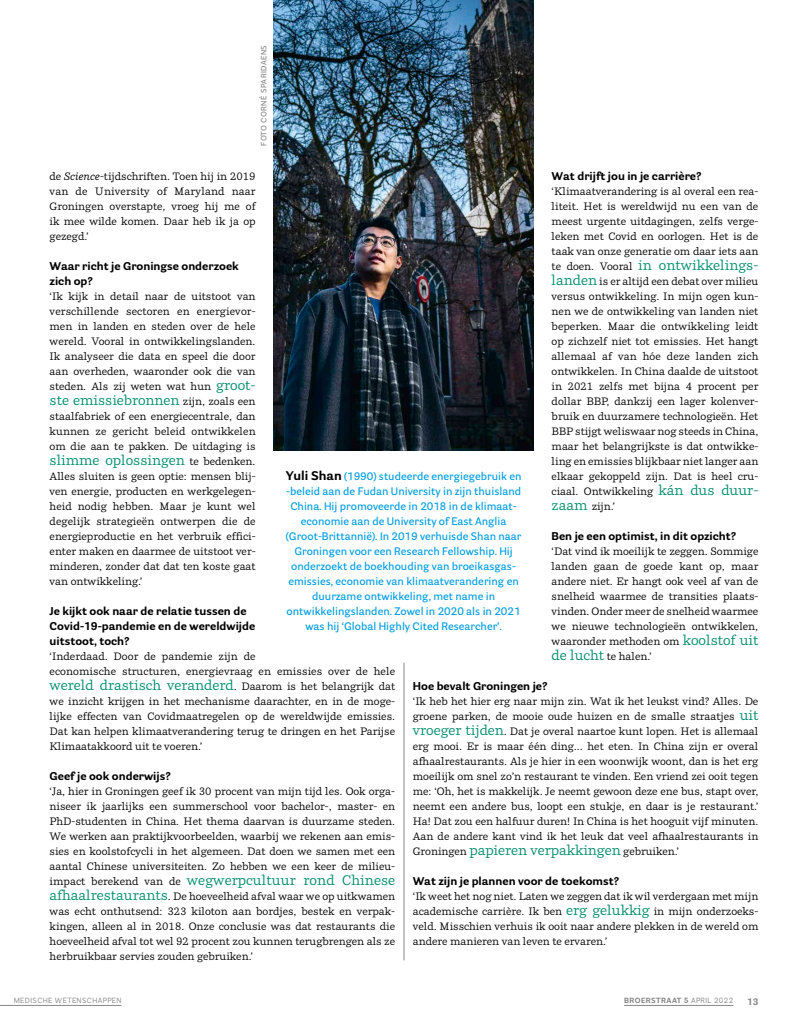
<style>
.page{position:relative;width:808px;height:1028px;background:#fff}
.page>*{position:absolute;margin:0;border:0;box-sizing:border-box;transform-origin:0 0}
.t1{font:13.75px "Parry";color:#008e6f}
.t2{font:700 11.25px/15px "Parry Grotesque";color:#000}
.t3{font:10.62px/15px "Parry";color:#000;text-align:justify}
.t4{font:600 10.62px/15px "Parry Grotesque";color:#009ee3;text-align:center}
.t5{font:700 9.38px "Parry Grotesque";color:#878585}
.t6{font:700 7.5px "Parry Grotesque";letter-spacing:.06em;color:#878585}
.t7{font:7.5px "Parry Grotesque";letter-spacing:.06em;color:#878585}
.t8{font:600 7.5px "Parry Grotesque";letter-spacing:.06em;color:#878585}
.s1{font-size:10.62px;color:#000}
.s2{font-size:13.75px;color:#008e6f}
.s3{font-style:italic}
.s4{font-weight:700;font-size:12.5px;color:#000}
.s5{font-weight:400}
</style>
<div class="page">
<hr style="left:624px;top:1005px;width:109px;height:1px;background:#878585">
<hr style="left:0;top:1005px;width:122px;height:1px;background:#878585">
<hr style="left:404px;top:662px;width:1px;height:298px;background:#878585">
<img style="left:273px;top:0;width:261px;height:450px">
<p class="t8" style="left:259px;top:146px;width:102px;rotate:-90deg">FOTO CORNÉ SPARIDAENS</p>
<p class="t2" style="left:552px;top:168px;width:151px">Wat drijft jou in je carrière?</p>
<p class="t3" style="left:552px;top:184px;width:208px">‘Klimaatverandering is al overal een rea&shy;liteit. Het is wereldwijd nu een van de meest urgente uitdagingen, zelfs verge&shy;leken met Covid en oorlogen. Het is de taak van onze generatie om daar iets aan</p>
<p class="t1" style="left:552px;top:257px;width:208px"><span class="s1">te doen. Vooral</span> in ontwikkelings-</p>
<p class="t3" style="left:552px;top:274px;width:208px"><span class="s2">landen</span> is er altijd een debat over milieu versus ontwikkeling. In mijn ogen kun&shy;nen we de ontwikkeling van landen niet beperken. Maar die ontwikkeling leidt op zichzelf niet tot emissies. Het hangt allemaal af van hóe deze landen zich ontwikkelen. In China daalde de uitstoot in 2021 zelfs met bijna 4 procent per dollar BBP, dankzij een lager kolenver&shy;bruik en duurzamere technologieën. Het BBP stijgt weliswaar nog steeds in China, maar het belangrijkste is dat ontwikke&shy;ling en emissies blijkbaar niet langer aan elkaar gekoppeld zijn. Dat is heel cru&shy;ciaal. Ontwikkeling <span class="s2">kán dus duur&shy;zaam</span> zijn.’</p>
<p class="t2" style="left:552px;top:528px;width:186px">Ben je een optimist, in dit opzicht?</p>
<p class="t3" style="left:552px;top:544px;width:208px">‘Dat vind ik moeilijk te zeggen. Sommige landen gaan de goede kant op, maar andere niet. Er hangt ook veel af van de snelheid waarmee de transities plaats&shy;vinden. Onder meer de snelheid waarmee we nieuwe technologieën ontwikkelen, waaronder methoden om <span class="s2">koolstof uit de lucht</span> te halen.’</p>
<p class="t3" style="left:50px;top:169px;width:207px">de <span class="s3">Science</span>-tijdschriften. Toen hij in 2019 van de University of Maryland naar Groningen overstapte, vroeg hij me of ik mee wilde komen. Daar heb ik ja op gezegd.’</p>
<p class="t2" style="left:50px;top:258px;width:191px">Waar richt je Groningse onderzoek zich op?</p>
<p class="t3" style="left:50px;top:289px;width:207px">‘Ik kijk in detail naar de uitstoot van verschillende sectoren en energievor&shy;men in landen en steden over de hele wereld. Vooral in ontwikkelingslanden.<br>Ik analyseer die data en speel die door aan overheden, waaronder ook die van steden. Als zij weten wat hun <span class="s2">groot-</span></p>
<p class="t1" style="left:50px;top:392px;width:207px">ste emissiebronnen <span class="s1">zijn, zoals een</span></p>
<p class="t3" style="left:50px;top:409px;width:208px">staalfabriek of een energiecentrale, dan kunnen ze gericht beleid ontwikkelen om die aan te pakken. De uitdaging is</p>
<p class="t1" style="left:50px;top:452px;width:207px">slimme oplossingen <span class="s1">te bedenken.</span></p>
<p class="t3" style="left:50px;top:469px;width:207px">Alles sluiten is geen optie: mensen blij&shy;ven energie, producten en werkgelegen&shy;heid nodig hebben. Maar je kunt wel degelijk strategieën ontwerpen die de energieproductie en het verbruik effici&shy;ënter maken en daarmee de uitstoot ver&shy;minderen, zonder dat dat ten koste gaat van ontwikkeling.’</p>
<p class="t2" style="left:50px;top:603px;width:207px">Je kijkt ook naar de relatie tussen de<br>Covid-19-pandemie en de wereldwijde uitstoot, toch?</p>
<p class="t3" style="left:50px;top:649px;width:347px;text-align:left">‘Inderdaad. Door de pandemie zijn de<br>economische structuren, energievraag en emissies over de hele <span class="s2">wereld drastisch veranderd</span>. Daarom is het belangrijk dat we inzicht krijgen in het mechanisme daarachter, en in de moge&shy;lijke effecten van Covidmaatregelen op de wereldwijde emissies.<br>Dat kan helpen klimaatverandering terug te dringen en het Parijse Klimaatakkoord uit te voeren.’</p>
<p class="t2" style="left:50px;top:768px;width:123px">Geef je ook onderwijs?</p>
<p class="t3" style="left:50px;top:784px;width:347px">‘Ja, hier in Groningen geef ik 30 procent van mijn tijd les. Ook orga&shy;niseer ik jaarlijks een summerschool voor bachelor-, master- en PhD-studenten in China. Het thema daarvan is duurzame steden.<br>We werken aan praktijkvoorbeelden, waarbij we rekenen aan emis&shy;sies en koolstofcycli in het algemeen. Dat doen we samen met een aantal Chinese universiteiten. Zo hebben we een keer de milieu-</p>
<p class="t1" style="left:50px;top:872px;width:347px"><span class="s1">impact berekend van de</span> wegwerpcultuur rond Chinese</p>
<p class="t3" style="left:50px;top:889px;width:347px"><span class="s2">afhaalrestaurants</span>. De hoeveelheid afval waar we op uitkwamen was echt onthutsend: 323 kiloton aan bordjes, bestek en verpak&shy;kingen, alleen al in 2018. Onze conclusie was dat restaurants die hoeveelheid afval tot wel 92 procent zou kunnen terugbrengen als ze herbruikbaar servies zouden gebruiken.’</p>
<p class="t4" style="left:286px;top:468px;width:237px"><span class="s4">Yuli Shan</span> (1990) studeerde energiegebruik en -beleid aan de Fudan University in zijn thuisland China. Hij promoveerde in 2018 in de klimaat&shy;economie aan de University of East Anglia (Groot-Brittannië). In 2019 verhuisde Shan naar Groningen voor een Research Fellowship. Hij onderzoekt de boekhouding van broeikasgas&shy;emissies, economie van klimaatverandering en duurzame ontwikkeling, met name in ontwikkelingslanden. Zowel in 2020 als in 2021 was hij ‘Global Highly Cited Researcher’.</p>
<p class="t2" style="left:413px;top:678px;width:136px">Hoe bevalt Groningen je?</p>
<p class="t3" style="left:413px;top:694px;width:347px">‘Ik heb het hier erg naar mijn zin. Wat ik het leukst vind? Alles. De groene parken, de mooie oude huizen en de smalle straatjes <span class="s2">uit vroeger tijden</span>. Dat je overal naartoe kunt lopen. Het is allemaal erg mooi. Er is maar één ding… het eten. In China zijn er overal afhaalrestaurants. Als je hier in een woonwijk woont, dan is het erg moeilijk om snel zo’n restaurant te vinden. Een vriend zei ooit tegen me: ‘Oh, het is makkelijk. Je neemt gewoon deze ene bus, stapt over, neemt een andere bus, loopt een stukje, en daar is je restaurant.’ Ha! Dat zou een halfuur duren! In China is het hooguit vijf minuten.<br>Aan de andere kant vind ik het leuk dat veel afhaalrestaurants in Groningen <span class="s2">papieren verpakkingen</span> gebruiken.’</p>
<p class="t2" style="left:413px;top:873px;width:208px">Wat zijn je plannen voor de toekomst?</p>
<p class="t3" style="left:413px;top:889px;width:347px">‘Ik weet het nog niet. Laten we zeggen dat ik wil verdergaan met mijn academische carrière. Ik ben <span class="s2">erg gelukkig</span> in mijn onderzoeks&shy;veld. Misschien verhuis ik ooit naar andere plekken in de wereld om andere manieren van leven te ervaren.’</p>
<p class="t7" style="left:14px;top:995px;width:109px">MEDISCHE WETENSCHAPPEN</p>
<p class="t6" style="left:624px;top:995px;width:111px">BROERSTRAAT 5 <span class="s5">APRIL 2022</span></p>
<p class="t5" style="left:747px;top:996px;width:13px">13</p>
</div>
